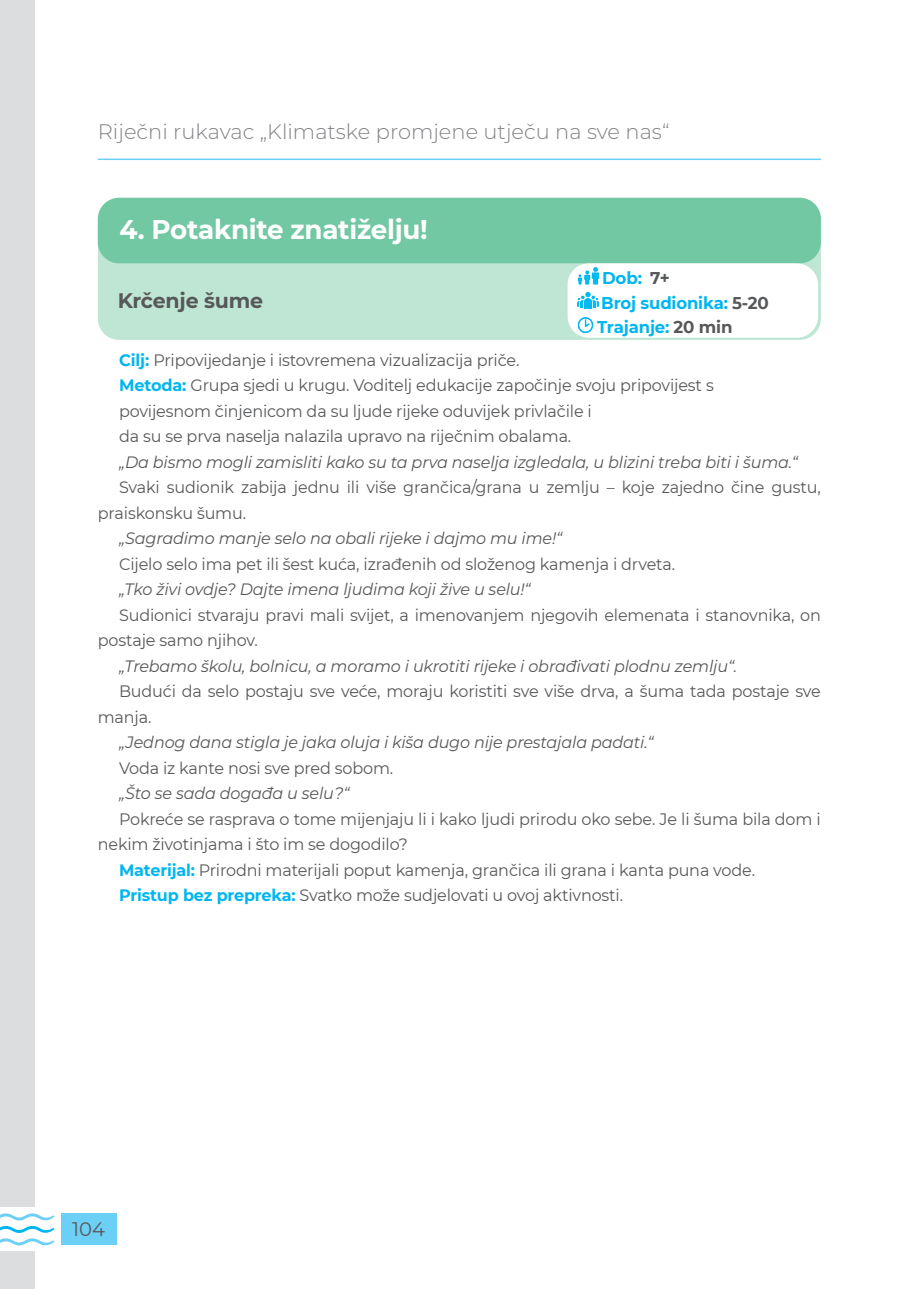
<style>
.page{position:relative;width:906px;height:1289px;background:#fff}
.page>*{position:absolute;margin:0;border:0;box-sizing:border-box;transform-origin:0 0}
.t1{font:700 27px "Montserrat";letter-spacing:-.01em;color:#fff}
.t2{font:300 21px "Montserrat";color:#808285}
.t3{font:700 21px "Montserrat";letter-spacing:-.01em;color:#57585a}
.t4{font:19.5px "Montserrat";color:#57585a}
.t5{font:700 16.95px/24.3px "Montserrat";letter-spacing:-.01em;color:#00b6f0}
.t6{font:16.5px/25.5px "Montserrat";letter-spacing:-.01em;color:#57585a}
.t7{font:italic 16.5px "Montserrat";letter-spacing:-.01em;color:#57585a}
.s1{color:#57585a}
.s2{font-weight:700;color:#00b6f0}
</style>
<div class="page">
<div style="left:61px;top:1213px;width:55px;height:32px;background:#6bcff6"></div>
<svg style="left:0;top:1213px;width:54px;height:32px"></svg>
<div style="left:0;top:0;width:34px;height:1205px;background:#dcdddf"></div>
<div style="left:0;top:1251px;width:34px;height:37px;background:#dcdddf"></div>
<hr style="left:98px;top:158px;width:723px;height:2px;background:#6bcff6">
<div style="left:98px;top:198px;width:723px;height:142px;background:#bfe6d5;border-radius:21px"></div>
<div style="left:98px;top:198px;width:723px;height:65px;background:#72c8a2;border-radius:21px"></div>
<div style="left:567px;top:263px;width:251px;height:75px;background:#fff;border-radius:21px"></div>
<img style="left:577px;top:267px;width:21px;height:17px">
<img style="left:577px;top:292px;width:21px;height:17px">
<img style="left:577px;top:317px;width:16px;height:16px">
<p class="t2" style="left:98px;top:118px;width:573px">Riječni rukavac „Klimatske promjene utječu na sve nas“</p>
<h1 class="t1" style="left:119px;top:209px;width:310px">4. Potaknite znatiželju!</h1>
<p class="t3" style="left:118px;top:285px;width:147px">Krčenje šume</p>
<p class="t5" style="left:597px;top:265px;width:173px">Dob: <span class="s1">7+<br></span>Broj sudionika: <span class="s1">5-20<br></span>Trajanje: <span class="s1">20 min</span></p>
<p class="t6" style="left:119px;top:346px;width:596px"><span class="s2">Cilj:</span> Pripovijedanje i istovremena vizualizacija priče.<br><span class="s2">Metoda:</span> Grupa sjedi u krugu. Voditelj edukacije započinje svoju pripovijest s povijesnom činjenicom da su ljude rijeke oduvijek privlačile i<br>da su se prva naselja nalazila upravo na riječnim obalama.</p>
<p class="t7" style="left:119px;top:450px;width:680px">„Da bismo mogli zamisliti kako su ta prva naselja izgledala, u blizini treba biti i šuma.“</p>
<p class="t6" style="left:98px;top:474px;width:724px;text-indent:21px">Svaki sudionik zabija jednu ili više grančica/grana u zemlju – koje zajedno čine gustu, praiskonsku šumu.</p>
<p class="t7" style="left:119px;top:527px;width:445px">„Sagradimo manje selo na obali rijeke i dajmo mu ime!“</p>
<p class="t6" style="left:119px;top:550px;width:557px">Cijelo selo ima pet ili šest kuća, izrađenih od složenog kamenja i drveta.</p>
<p class="t7" style="left:119px;top:578px;width:413px">„Tko živi ovdje? Dajte imena ljudima koji žive u selu!“</p>
<p class="t6" style="left:98px;top:601px;width:724px;text-indent:21px">Sudionici stvaraju pravi mali svijet, a imenovanjem njegovih elemenata i stanovnika, on postaje samo njihov.</p>
<p class="t7" style="left:119px;top:654px;width:619px">„Trebamo školu, bolnicu, a moramo i ukrotiti rijeke i obrađivati plodnu zemlju“.</p>
<p class="t6" style="left:98px;top:678px;width:724px;text-indent:21px">Budući da selo postaju sve veće, moraju koristiti sve više drva, a šuma tada postaje sve manja.</p>
<p class="t7" style="left:119px;top:731px;width:536px">„Jednog dana stigla je jaka oluja i kiša dugo nije prestajala padati.“</p>
<p class="t6" style="left:119px;top:754px;width:276px">Voda iz kante nosi sve pred sobom.</p>
<p class="t7" style="left:119px;top:782px;width:232px">„Što se sada događa u selu?“</p>
<p class="t6" style="left:119px;top:805px;width:703px">Pokreće se rasprava o tome mijenjaju li i kako ljudi prirodu oko sebe. Je li šuma bila dom i</p>
<p class="t6" style="left:98px;top:831px;width:312px">nekim životinjama i što im se dogodilo?</p>
<p class="t6" style="left:119px;top:856px;width:637px"><span class="s2">Materijal:</span> Prirodni materijali poput kamenja, grančica ili grana i kanta puna vode.</p>
<p class="t6" style="left:119px;top:882px;width:505px"><span class="s2">Pristup bez prepreka:</span> Svatko može sudjelovati u ovoj aktivnosti.</p>
<p class="t4" style="left:72px;top:1215px;width:34px">104</p>
</div>
